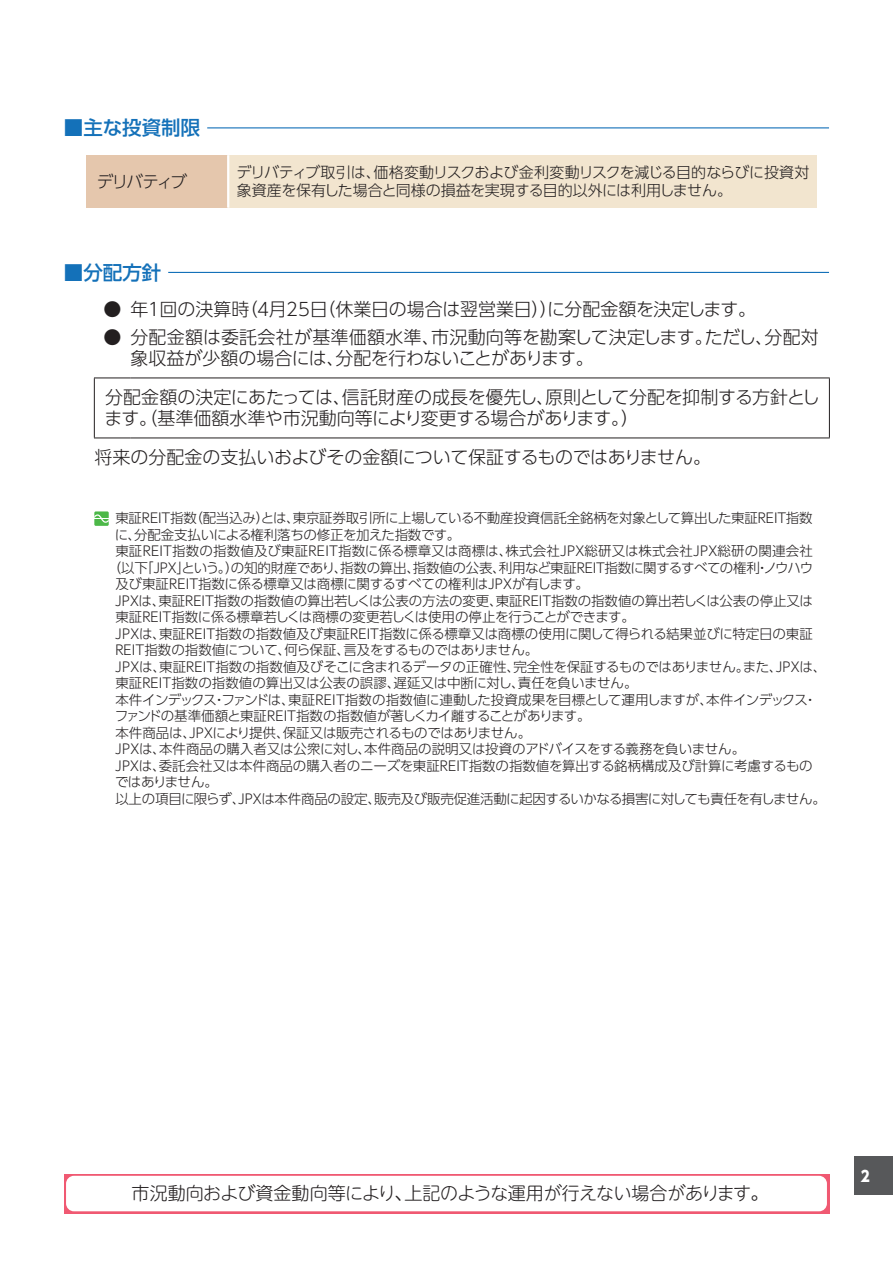
<style>
.page{position:relative;width:893px;height:1263px;background:#fff}
.page>*{position:absolute;margin:0;border:0;box-sizing:border-box;transform-origin:0 0}
.t1{font:500 19.5px "UD Shin Go Pro";color:#1471b9}
.t2{font:300 18px/21px "UD Shin Go Pro";letter-spacing:-.005em;color:#231f20}
.t3{font:300 18px "UD Shin M Go Pro";letter-spacing:-.01em;color:#231f20}
.t4{font:300 16.5px "UD Shin Go Pro";letter-spacing:-.11em;color:#231f20}
.t5{font:300 15px/18px "UD Shin Go Pro";letter-spacing:-.02em;color:#231f20}
.t6{font:800 15px "UD Shin Go Pro";color:#fff;scale:.9 1}
.t7{font:300 13.5px "UD Shin Go Pro";letter-spacing:-.025em;color:#231f20}
.t8{font:300 13.5px "UD Shin Go Pro";letter-spacing:-.045em;color:#231f20}
.t9{font:300 13.5px "UD Shin Go Pro";letter-spacing:-.005em;color:#231f20}
.t10{font:300 13.5px "UD Shin Go Pro";color:#231f20}
.t11{font:300 13.5px "UD Shin Go Pro";letter-spacing:-.07em;color:#231f20}
</style>
<div class="page">
<div style="left:855px;top:1157px;width:38px;height:38px;background:#57585a"></div>
<hr style="left:207px;top:127px;width:622px;height:1px;background:#1471b9">
<div style="left:86px;top:155px;width:142px;height:53px;background:#e5c7ad"></div>
<div style="left:228px;top:155px;width:589px;height:53px;background:#f2e5cf"></div>
<hr style="left:227px;top:155px;width:2px;height:53px;background:#fff">
<hr style="left:168px;top:272px;width:661px;height:1px;background:#1471b9">
<hr style="left:94px;top:378px;width:36px;height:1px;background:#231f20">
<hr style="left:94px;top:378px;width:1px;height:60px;background:#231f20">
<hr style="left:130px;top:378px;width:700px;height:1px;background:#231f20">
<hr style="left:829px;top:378px;width:1px;height:60px;background:#231f20">
<hr style="left:94px;top:438px;width:36px;height:1px;background:#231f20">
<hr style="left:130px;top:438px;width:700px;height:1px;background:#231f20">
<div style="left:94px;top:511px;width:15px;height:15px;background:#4cb848"></div>
<svg style="left:94px;top:514px;width:15px;height:9px"></svg>
<svg style="left:64px;top:1174px;width:765px;height:39px;background:#f16c82"></svg>
<div style="left:66px;top:1176px;width:761px;height:35px;background:#fff;border-radius:8px"></div>
<h1 class="t1" style="left:64px;top:112px;width:138px">■主な投資制限</h1>
<p class="t4" style="left:97px;top:168px;width:92px">デリバティブ</p>
<p class="t5" style="left:237px;top:163px;width:574px">デリバティブ取引は、価格変動リスクおよび金利変動リスクを減じる目的ならびに投資対象資産を保有した場合と同様の損益を実現する目的以外には利用しません。</p>
<h1 class="t1" style="left:64px;top:257px;width:99px">■分配方針</h1>
<h2 class="t2" style="left:103px;top:298px;width:654px">● 年１回の決算時（４月25日（休業日の場合は翌営業日））に分配金額を決定します。</h2>
<h2 class="t2" style="left:130px;top:326px;width:690px;text-indent:-27px">● 分配金額は委託会社が基準価額水準、市況動向等を勘案して決定します。ただし、分配対象収益が少額の場合には、分配を行わないことがあります。</h2>
<h2 class="t2" style="left:105px;top:386px;width:717px">分配金額の決定にあたっては、信託財産の成長を優先し、原則として分配を抑制する方針とします。（基準価額水準や市況動向等により変更する場合があります。）</h2>
<h2 class="t2" style="left:94px;top:446px;width:618px">将来の分配金の支払いおよびその金額について保証するものではありません。</h2>
<p class="t7" style="left:115px;top:507px;width:699px">東証ＲＥＩＴ指数（配当込み）とは、東京証券取引所に上場している不動産投資信託全銘柄を対象として算出した東証ＲＥＩＴ指数</p>
<p class="t7" style="left:115px;top:524px;width:347px">に、分配金支払いによる権利落ちの修正を加えた指数です。</p>
<p class="t9" style="left:115px;top:540px;width:699px">東証ＲＥＩＴ指数の指数値及び東証ＲＥＩＴ指数に係る標章又は商標は、株式会社ＪＰＸ総研又は株式会社ＪＰＸ総研の関連会社</p>
<p class="t7" style="left:108px;top:557px;width:707px">（以下「ＪＰＸ」という。）の知的財産であり、指数の算出、指数値の公表、利用など東証ＲＥＩＴ指数に関するすべての権利・ノウハウ</p>
<p class="t7" style="left:115px;top:573px;width:475px">及び東証ＲＥＩＴ指数に係る標章又は商標に関するすべての権利はＪＰＸが有します。</p>
<p class="t7" style="left:112px;top:590px;width:703px">ＪＰＸは、東証ＲＥＩＴ指数の指数値の算出若しくは公表の方法の変更、東証ＲＥＩＴ指数の指数値の算出若しくは公表の停止又は</p>
<p class="t7" style="left:115px;top:606px;width:521px">東証ＲＥＩＴ指数に係る標章若しくは商標の変更若しくは使用の停止を行うことができます。</p>
<p class="t7" style="left:112px;top:623px;width:702px">ＪＰＸは、東証ＲＥＩＴ指数の指数値及び東証ＲＥＩＴ指数に係る標章又は商標の使用に関して得られる結果並びに特定日の東証</p>
<p class="t7" style="left:113px;top:639px;width:427px">ＲＥＩＴ指数の指数値について、何ら保証、言及をするものではありません。</p>
<p class="t7" style="left:112px;top:656px;width:716px">ＪＰＸは、東証ＲＥＩＴ指数の指数値及びそこに含まれるデータの正確性、完全性を保証するものではありません。また、ＪＰＸは、</p>
<p class="t10" style="left:115px;top:672px;width:524px">東証ＲＥＩＴ指数の指数値の算出又は公表の誤謬、遅延又は中断に対し、責任を負いません。</p>
<p class="t8" style="left:115px;top:689px;width:703px">本件インデックス・ファンドは、東証ＲＥＩＴ指数の指数値に連動した投資成果を目標として運用しますが、本件インデックス・</p>
<p class="t11" style="left:115px;top:705px;width:477px">ファンドの基準価額と東証ＲＥＩＴ指数の指数値が著しくカイ離することがあります。</p>
<p class="t7" style="left:115px;top:722px;width:417px">本件商品は、ＪＰＸにより提供、保証又は販売されるものではありません。</p>
<p class="t7" style="left:112px;top:738px;width:635px">ＪＰＸは、本件商品の購入者又は公衆に対し、本件商品の説明又は投資のアドバイスをする義務を負いません。</p>
<p class="t7" style="left:112px;top:755px;width:702px">ＪＰＸは、委託会社又は本件商品の購入者のニーズを東証ＲＥＩＴ指数の指数値を算出する銘柄構成及び計算に考慮するもの</p>
<p class="t8" style="left:115px;top:771px;width:104px">ではありません。</p>
<p class="t7" style="left:115px;top:788px;width:712px">以上の項目に限らず、ＪＰＸは本件商品の設定、販売及び販売促進活動に起因するいかなる損害に対しても責任を有しません。</p>
<h2 class="t3" style="left:132px;top:1179px;width:638px">市況動向および資金動向等により、上記のような運用が行えない場合があります。</h2>
<p class="t6" style="left:861px;top:1163px;width:11px">2</p>
</div>
